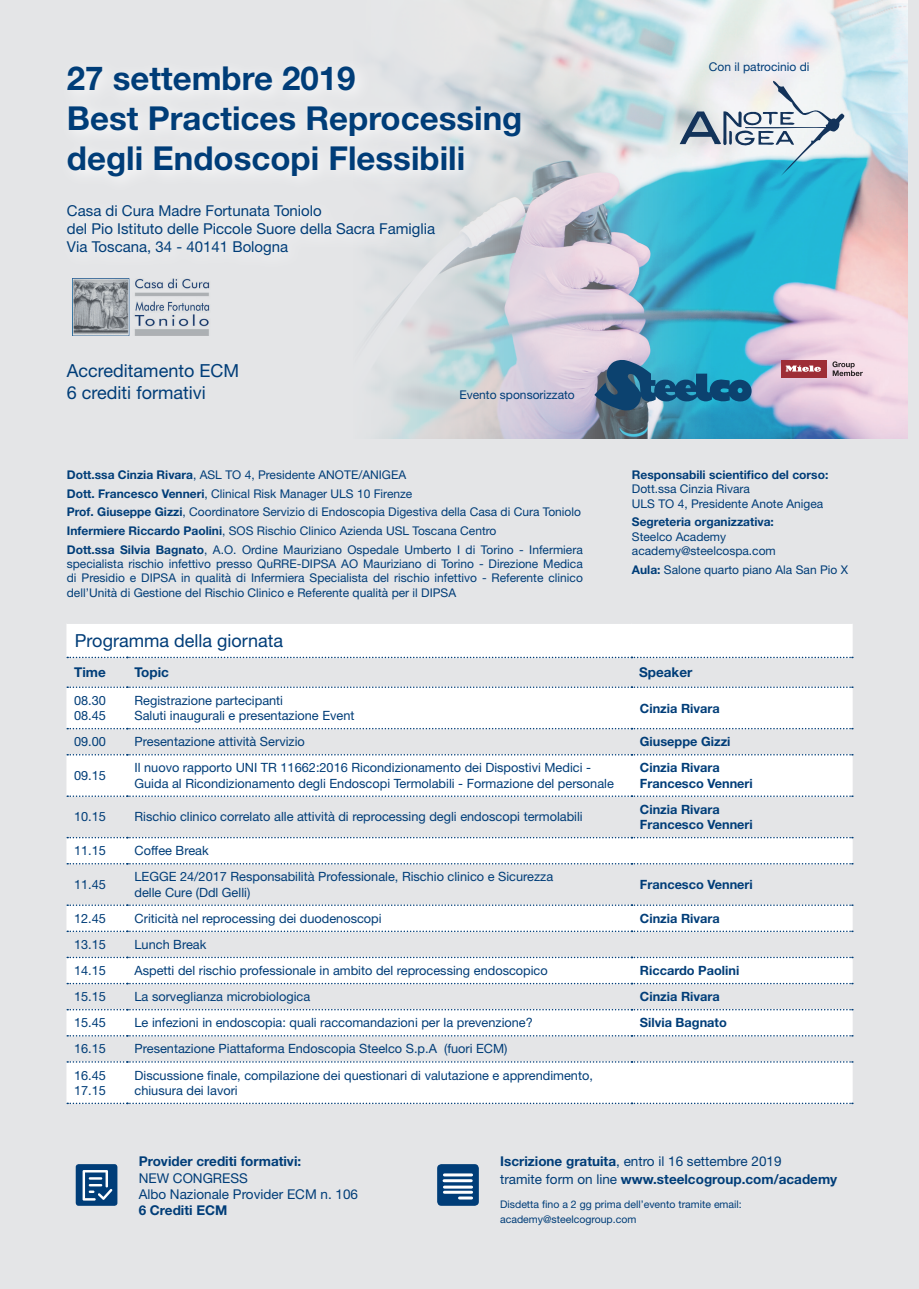
<style>
.page{position:relative;width:919px;height:1289px;background:#fff}
.page>*{position:absolute;margin:0;border:0;box-sizing:border-box;transform-origin:0 0}
.t1{font:700 33px/39.6px "Helvetica Neue LT Std";color:#003d78}
.t2{font:18px/21.6px "Helvetica Neue LT Std";color:#003d78}
.t3{font:15px/18px "Helvetica Neue LT Std";color:#003d78}
.t4{font:700 13.5px/18px "Helvetica Neue LT Std";color:#003d78}
.t5{font:13.5px/16.2px "Helvetica Neue LT Std";color:#003d78}
.t6{font:12.75px/15.3px "Helvetica Neue LT Std";color:#003d78}
.t7{font:700 12.75px/15.3px "Helvetica Neue LT Std";color:#003d78}
.t8{font:12px/18.6px "Helvetica Neue LT Std";color:#003d78}
.t9{font:700 12px "Helvetica Neue LT Std";color:#003d78}
.t10{font:10.5px/15px "Helvetica Neue LT Std";color:#003d78}
.s1{font-weight:700}
.s2{font-weight:400}
</style>
<div class="page">
<div style="left:0;top:0;width:918px;height:1288px;background:#e4e5e7"></div>
<div style="left:66px;top:624px;width:786px;height:478px;background:#fff"></div>
<svg style="left:66px;top:657px;width:786px;height:404px"></svg>
<svg style="left:67px;top:686px;width:785px;height:2px"></svg>
<svg style="left:67px;top:728px;width:785px;height:1px"></svg>
<svg style="left:67px;top:754px;width:785px;height:1px"></svg>
<svg style="left:67px;top:795px;width:785px;height:2px"></svg>
<svg style="left:67px;top:836px;width:785px;height:2px"></svg>
<svg style="left:67px;top:863px;width:785px;height:1px"></svg>
<svg style="left:67px;top:904px;width:785px;height:2px"></svg>
<svg style="left:67px;top:930px;width:785px;height:2px"></svg>
<svg style="left:67px;top:956px;width:785px;height:2px"></svg>
<svg style="left:67px;top:982px;width:785px;height:2px"></svg>
<svg style="left:67px;top:1008px;width:785px;height:2px"></svg>
<svg style="left:67px;top:656px;width:785px;height:2px"></svg>
<svg style="left:67px;top:1035px;width:785px;height:1px"></svg>
<svg style="left:67px;top:1061px;width:785px;height:1px"></svg>
<svg style="left:67px;top:1102px;width:785px;height:2px"></svg>
<img style="left:371px;top:0;width:536px;height:438px">
<div style="left:76px;top:1164px;width:41px;height:41px;background:#003d78;border-radius:3px"></div>
<svg style="left:83px;top:1170px;width:29px;height:30px"></svg>
<svg style="left:594px;top:360px;width:157px;height:50px"></svg>
<svg style="left:832px;top:361px;width:30px;height:15px"></svg>
<div style="left:781px;top:360px;width:45px;height:17px;background:#9e2d36"></div>
<svg style="left:785px;top:365px;width:36px;height:7px"></svg>
<svg style="left:75px;top:57px;width:464px;height:216px"></svg>
<svg style="left:679px;top:81px;width:165px;height:95px"></svg>
<div style="left:437px;top:1164px;width:42px;height:41px;background:#003d78;border-radius:4px"></div>
<hr style="left:444px;top:1173px;width:27px;height:3px;background:#fff">
<hr style="left:444px;top:1179px;width:27px;height:3px;background:#fff">
<hr style="left:444px;top:1185px;width:27px;height:3px;background:#fff">
<hr style="left:444px;top:1190px;width:27px;height:3px;background:#fff">
<svg style="left:459px;top:1196px;width:12px;height:3px"></svg>
<svg style="left:72px;top:335px;width:137px;height:1px"></svg>
<img style="left:129px;top:278px;width:81px;height:57px">
<img style="left:72px;top:278px;width:57px;height:57px">
<h1 class="t1" style="left:67px;top:58px;width:457px">27 settembre 2019<br>Best Practices Reprocessing degli Endoscopi Flessibili</h1>
<p class="t3" style="left:67px;top:202px;width:370px">Casa di Cura Madre Fortunata Toniolo<br>del Pio Istituto delle Piccole Suore della Sacra Famiglia<br>Via Toscana, 34 - 40141 Bologna</p>
<h2 class="t2" style="left:67px;top:360px;width:174px">Accreditamento ECM<br>6 crediti formativi</h2>
<p class="t8" style="left:459px;top:385px;width:117px">Evento sponsorizzato</p>
<p class="t8" style="left:67px;top:465px;width:517px"><span class="s1">Dott.ssa Cinzia Rivara</span>, ASL TO 4, Presidente ANOTE/ANIGEA<br><span class="s1">Dott. Francesco Venneri</span>, Clinical Risk Manager ULS 10 Firenze<br><span class="s1">Prof. Giuseppe Gizzi</span>, Coordinatore Servizio di Endoscopia Digestiva della Casa di Cura Toniolo <span class="s1">Infermiere Riccardo Paolini</span>, SOS Rischio Clinico Azienda USL Toscana Centro<br><span class="s1">Dott.ssa Silvia Bagnato</span>, A.O. Ordine Mauriziano Ospedale Umberto I di Torino - Infermiera</p>
<p class="t8" style="left:67px;top:556px;width:517px;line-height:14.4px;text-align:justify">specialista rischio infettivo presso QuRRE-DIPSA AO Mauriziano di Torino - Direzione Medica di Presidio e DIPSA in qualità di Infermiera Specialista del rischio infettivo - Referente clinico dell’Unità di Gestione del Rischio Clinico e Referente qualità per il DIPSA</p>
<p class="t8" style="left:708px;top:57px;width:102px">Con il patrocinio di</p>
<p class="t9" style="left:631px;top:467px;width:198px">Responsabili scientifico del corso:</p>
<p class="t8" style="left:631px;top:482px;width:193px;line-height:14.4px">Dott.ssa Cinzia Rivara<br>ULS TO 4, Presidente Anote Anigea</p>
<p class="t9" style="left:631px;top:514px;width:144px">Segreteria organizzativa:</p>
<p class="t8" style="left:631px;top:529px;width:145px;line-height:14.4px">Steelco Academy academy@steelcospa.com</p>
<p class="t8" style="left:631px;top:560px;width:218px"><span class="s1">Aula:</span> Salone quarto piano Ala San Pio X</p>
<h2 class="t2" style="left:75px;top:629px;width:210px">Programma della giornata</h2>
<p class="t4" style="left:74px;top:663px;width:33px">Time</p>
<p class="t4" style="left:134px;top:663px;width:36px">Topic</p>
<p class="t4" style="left:639px;top:663px;width:55px">Speaker</p>
<p class="t6" style="left:74px;top:692px;width:33px">08.30<br>08.45</p>
<p class="t6" style="left:134px;top:692px;width:221px">Registrazione partecipanti<br>Saluti inaugurali e presentazione Event</p>
<p class="t7" style="left:640px;top:700px;width:81px">Cinzia Rivara</p>
<p class="t6" style="left:74px;top:734px;width:33px">09.00</p>
<p class="t6" style="left:134px;top:734px;width:172px">Presentazione attività Servizio</p>
<p class="t7" style="left:640px;top:733px;width:92px">Giuseppe Gizzi</p>
<p class="t6" style="left:74px;top:767px;width:33px">09.15</p>
<p class="t6" style="left:134px;top:760px;width:481px">Il nuovo rapporto UNI TR 11662:2016 Ricondizionamento dei Dispostivi Medici -<br>Guida al Ricondizionamento degli Endoscopi Termolabili - Formazione del personale</p>
<p class="t7" style="left:640px;top:760px;width:114px">Cinzia Rivara<br>Francesco Venneri</p>
<p class="t6" style="left:74px;top:809px;width:33px">10.15</p>
<p class="t6" style="left:134px;top:809px;width:449px">Rischio clinico correlato alle attività di reprocessing degli endoscopi termolabili</p>
<p class="t7" style="left:640px;top:801px;width:114px">Cinzia Rivara<br>Francesco Venneri</p>
<p class="t6" style="left:74px;top:842px;width:33px">11.15</p>
<p class="t6" style="left:134px;top:842px;width:76px">Coffee Break</p>
<p class="t6" style="left:74px;top:876px;width:33px">11.45</p>
<p class="t6" style="left:134px;top:869px;width:420px">LEGGE 24/2017 Responsabilità Professionale, Rischio clinico e Sicurezza delle Cure (Ddl Gelli)</p>
<p class="t7" style="left:640px;top:876px;width:114px">Francesco Venneri</p>
<p class="t6" style="left:74px;top:910px;width:33px">12.45</p>
<p class="t6" style="left:134px;top:910px;width:249px">Criticità nel reprocessing dei duodenoscopi</p>
<p class="t7" style="left:640px;top:910px;width:81px">Cinzia Rivara</p>
<p class="t6" style="left:74px;top:936px;width:33px">13.15</p>
<p class="t6" style="left:134px;top:936px;width:73px">Lunch Break</p>
<p class="t6" style="left:74px;top:962px;width:33px">14.15</p>
<p class="t6" style="left:134px;top:962px;width:415px">Aspetti del rischio professionale in ambito del reprocessing endoscopico</p>
<p class="t7" style="left:640px;top:962px;width:101px">Riccardo Paolini</p>
<p class="t6" style="left:74px;top:988px;width:33px">15.15</p>
<p class="t6" style="left:134px;top:988px;width:177px">La sorveglianza microbiologica</p>
<p class="t7" style="left:640px;top:988px;width:81px">Cinzia Rivara</p>
<p class="t6" style="left:74px;top:1014px;width:33px">15.45</p>
<p class="t6" style="left:134px;top:1014px;width:400px">Le infezioni in endoscopia: quali raccomandazioni per la prevenzione?</p>
<p class="t7" style="left:640px;top:1014px;width:88px">Silvia Bagnato</p>
<p class="t6" style="left:74px;top:1041px;width:33px">16.15</p>
<p class="t6" style="left:134px;top:1041px;width:374px">Presentazione Piattaforma Endoscopia Steelco S.p.A (fuori ECM)</p>
<p class="t6" style="left:74px;top:1067px;width:33px">16.45<br>17.15</p>
<p class="t6" style="left:134px;top:1067px;width:460px">Discussione finale, compilazione dei questionari di valutazione e apprendimento, chiusura dei lavori</p>
<p class="t4" style="left:139px;top:1152px;width:164px">Provider crediti formativi:</p>
<p class="t5" style="left:139px;top:1169px;width:221px">NEW CONGRESS<br>Albo Nazionale Provider ECM n. 106</p>
<p class="t4" style="left:139px;top:1200px;width:90px">6 Crediti ECM</p>
<p class="t4" style="left:500px;top:1152px;width:338px">Iscrizione gratuita<span class="s2">, entro il 16 settembre 2019<br>tramite form on line</span> www.steelcogroup.com/academy</p>
<p class="t10" style="left:500px;top:1196px;width:243px">Disdetta fino a 2 gg prima dell’evento tramite email: academy@steelcogroup.com</p>
</div>
